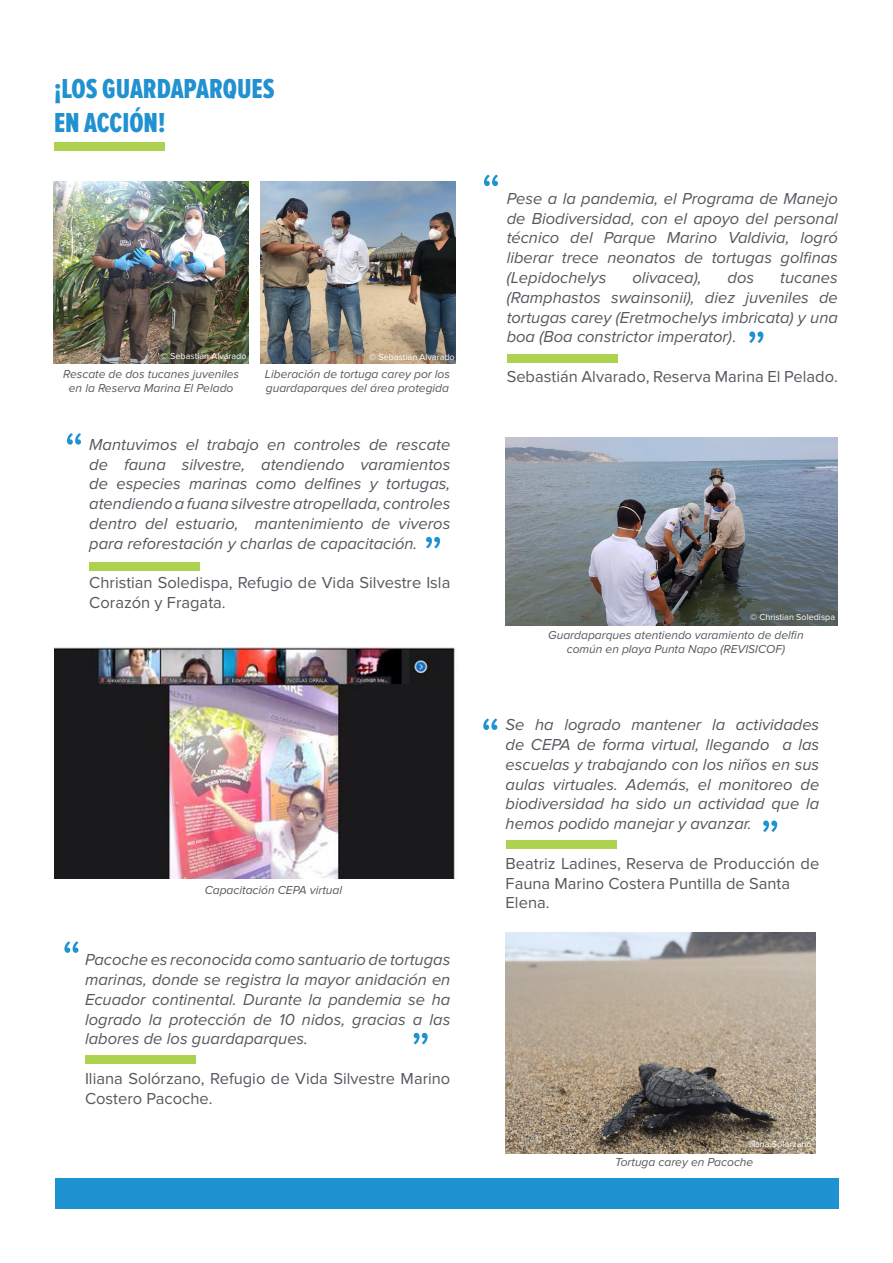
<style>
.page{position:relative;width:893px;height:1263px;background:#fff}
.page>*{position:absolute;margin:0;border:0;box-sizing:border-box;transform-origin:0 0}
.t1{font:51px "Proxima Nova";color:#1f92d1}
.t2{font:28.5px "Proxima Nova Ex Cn Extrabld";color:#2191d0}
.t3{font:italic 16.5px/19.8px "Proxima Nova";color:#55585e;text-align:justify}
.t4{font:16.5px/19.8px "Proxima Nova";color:#55585e}
.t5{font:italic 12px/14.4px "Proxima Nova";color:#55585e;text-align:center}
.t6{font:9px "Proxima Nova";color:#fff}
.s1{font-style:normal}
</style>
<div class="page">
<div style="left:89px;top:562px;width:111px;height:9px;background:#add250"></div>
<img style="left:54px;top:182px;width:195px;height:182px">
<img style="left:261px;top:182px;width:195px;height:182px">
<div style="left:56px;top:1179px;width:783px;height:30px;background:#1f92d1"></div>
<div style="left:54px;top:142px;width:111px;height:9px;background:#add250"></div>
<img style="left:506px;top:437px;width:332px;height:188px">
<div style="left:507px;top:355px;width:111px;height:8px;background:#add250"></div>
<div style="left:506px;top:840px;width:111px;height:8px;background:#add250"></div>
<div style="left:85px;top:1055px;width:111px;height:9px;background:#add250"></div>
<img style="left:506px;top:932px;width:310px;height:221px">
<img style="left:54px;top:647px;width:402px;height:231px">
<p class="t2" style="left:54px;top:73px;width:222px">¡LOS GUARDAPARQUES</p>
<p class="t2" style="left:54px;top:107px;width:113px">EN ACCIÓN!</p>
<p class="t6" style="left:161px;top:351px;width:87px">© Sebastián Alvarado</p>
<p class="t6" style="left:369px;top:352px;width:87px">© Sebastián Alvarado</p>
<p class="t5" style="left:63px;top:367px;width:178px">Rescate de dos tucanes juveniles en la Reserva Marina El Pelado</p>
<p class="t5" style="left:265px;top:367px;width:187px;text-align:left">Liberación de tortuga carey por los guardaparques del área protegida</p>
<p class="t1" style="left:64px;top:421px;width:21px">“</p>
<p class="t3" style="left:89px;top:435px;width:363px">Mantuvimos el trabajo en controles de rescate de fauna silvestre, atendiendo varamientos de especies marinas como delfines y tortugas, atendiendo a fuana silvestre atropellada, controles dentro del estuario, mantenimiento de viveros para reforestación y charlas de capacitación.</p>
<p class="t4" style="left:89px;top:573px;width:363px">Christian Soledispa, Refugio de Vida Silvestre Isla<br>Corazón y Fragata.</p>
<p class="t1" style="left:423px;top:525px;width:21px">”</p>
<p class="t5" style="left:205px;top:883px;width:139px">Capacitación CEPA virtual</p>
<p class="t1" style="left:62px;top:929px;width:21px">“</p>
<p class="t3" style="left:85px;top:950px;width:367px">Pacoche es reconocida como santuario de tortugas marinas, donde se registra la mayor anidación en Ecuador continental. Durante la pandemia se ha logrado la protección de 10 nidos, gracias a las labores de los guardaparques.</p>
<p class="t4" style="left:85px;top:1069px;width:367px">Iliana Solórzano, Refugio de Vida Silvestre Marino<br>Costero Pacoche.</p>
<p class="t1" style="left:411px;top:1021px;width:21px">”</p>
<p class="t1" style="left:481px;top:163px;width:21px">“</p>
<p class="t3" style="left:507px;top:189px;width:333px">Pese a la pandemia, el Programa de Manejo de Biodiversidad, con el apoyo del personal técnico del Parque Marino Valdivia, logró liberar trece neonatos de tortugas golfinas (Lepidochelys</p>
<p class="t3" style="left:632px;top:268px;width:71px">olivacea),</p>
<p class="t3" style="left:728px;top:268px;width:28px">dos</p>
<p class="t3" style="left:507px;top:268px;width:333px;text-indent:274px">tucanes (Ramphastos swainsonii), diez juveniles de tortugas carey (Eretmochelys imbricata) y una boa (Boa constrictor imperator)<span class="s1">.</span></p>
<p class="t4" style="left:507px;top:367px;width:333px">Sebastián Alvarado, Reserva Marina El Pelado.</p>
<p class="t1" style="left:746px;top:320px;width:21px">”</p>
<p class="t6" style="left:750px;top:612px;width:87px">© Christian Soledispa</p>
<p class="t5" style="left:548px;top:628px;width:257px">Guardaparques atentiendo varamiento de delfin común en playa Punta Napo (REVISICOF)</p>
<p class="t1" style="left:480px;top:707px;width:21px">“</p>
<p class="t3" style="left:506px;top:715px;width:315px">Se ha logrado mantener la actividades de CEPA de forma virtual, llegando a las escuelas y trabajando con los niños en sus aulas virtuales. Además, el monitoreo de biodiversidad ha sido un actividad que la hemos podido manejar y avanzar.</p>
<p class="t4" style="left:506px;top:854px;width:315px">Beatriz Ladines, Reserva de Producción de<br>Fauna Marino Costera Puntilla de Santa</p>
<p class="t4" style="left:506px;top:893px;width:45px">Elena.</p>
<p class="t1" style="left:760px;top:809px;width:21px">”</p>
<p class="t6" style="left:737px;top:1139px;width:76px">© Iliana Solórzano</p>
<p class="t5" style="left:615px;top:1155px;width:140px">Tortuga carey en Pacoche</p>
</div>
